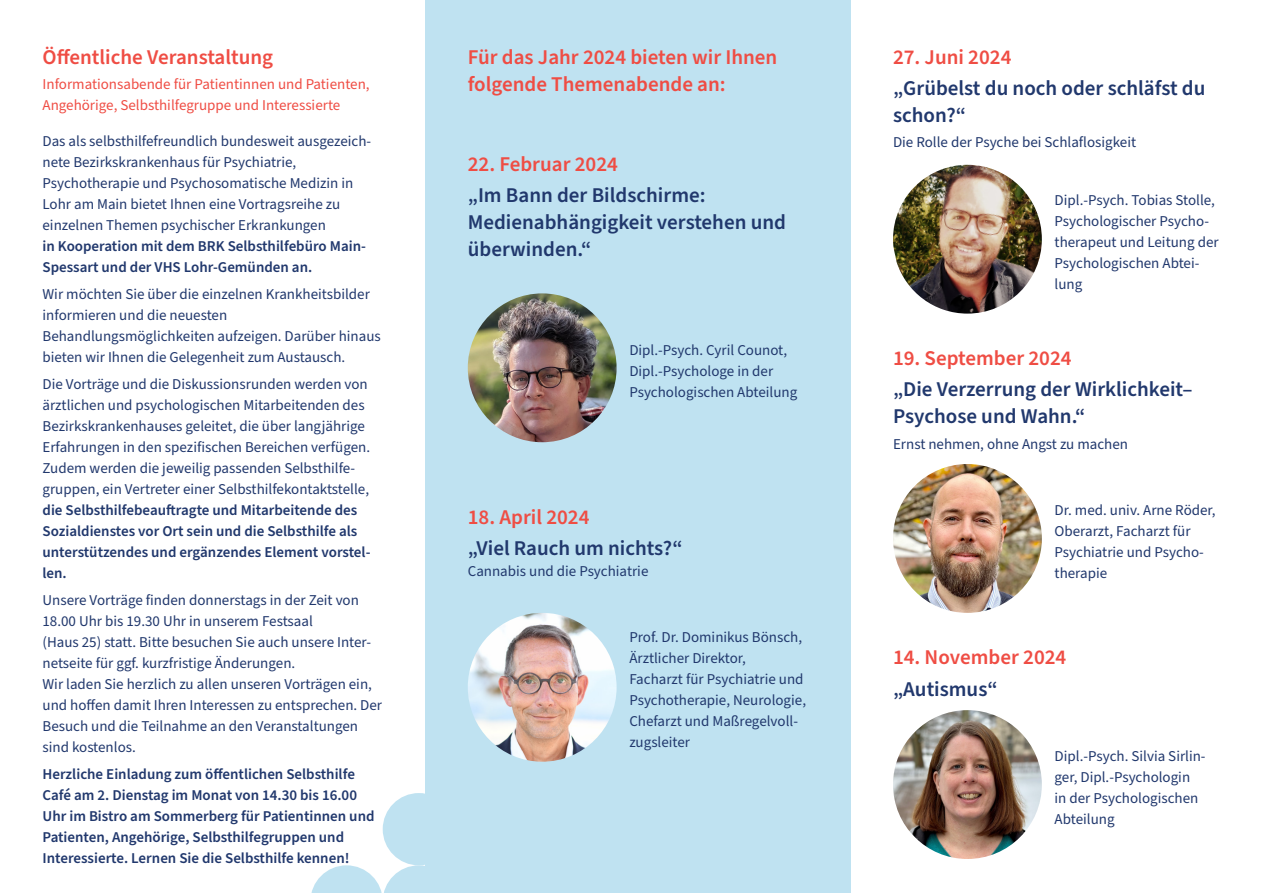
<style>
.page{position:relative;width:1263px;height:893px;background:#fff}
.page>*{position:absolute;margin:0;border:0;box-sizing:border-box;transform-origin:0 0}
.t1{font:600 21px/27px "Source Sans Pro";color:#21386d}
.t2{font:600 21px/27px "Source Sans Pro";color:#ef4d44}
.t3{font:15px/21px "Source Sans Pro";color:#21386d}
.t4{font:600 15px/21px "Source Sans Pro";color:#21386d}
.t5{font:15px/21px "Source Sans Pro";color:#ef4d44}
</style>
<div class="page">
<div style="left:425px;top:0;width:425px;height:893px;background:#bfe2f1"></div>
<div style="left:383px;top:793px;width:72px;height:72px;background:#bfe2f1;border-radius:50%"></div>
<svg style="left:311px;top:865px;width:114px;height:28px"></svg>
<img style="left:468px;top:293px;width:149px;height:149px;border-radius:74px">
<img style="left:893px;top:165px;width:149px;height:149px">
<img style="left:893px;top:464px;width:149px;height:149px;border-radius:74px">
<img style="left:468px;top:613px;width:149px;height:149px;border-radius:74px">
<img style="left:893px;top:710px;width:149px;height:149px;border-radius:74px">
<h1 class="t2" style="left:43px;top:44px;width:232px">Öffentliche Veranstaltung</h1>
<p class="t5" style="left:43px;top:74px;width:329px">Informationsabende für Patientinnen und Patienten,<br>Angehörige, Selbsthilfegruppe und Interessierte</p>
<p class="t3" style="left:43px;top:131px;width:330px">Das als selbsthilfefreundlich bundesweit ausgezeich&shy;nete Bezirkskrankenhaus für Psychiatrie, Psychotherapie und Psychosomatische Medizin in Lohr am Main bietet Ihnen eine Vortragsreihe zu einzelnen Themen psychischer Erkrankungen</p>
<p class="t4" style="left:43px;top:236px;width:325px">in Kooperation mit dem BRK Selbsthilfebüro Main‐<br>Spessart und der VHS Lohr-Gemünden an.</p>
<p class="t3" style="left:43px;top:284px;width:340px">Wir möchten Sie über die einzelnen Krankheitsbilder informieren und die neuesten Behandlungsmöglichkeiten aufzeigen. Darüber hinaus bieten wir Ihnen die Gelegenheit zum Austausch.</p>
<p class="t3" style="left:43px;top:374px;width:329px">Die Vorträge und die Diskussionsrunden werden von ärztlichen und psychologischen Mitarbeitenden des Bezirkskrankenhauses geleitet, die über langjährige Erfahrungen in den spezifischen Bereichen verfügen.<br>Zudem werden die jeweilig passenden Selbsthilfe&shy;gruppen, ein Vertreter einer Selbsthilfekontaktstelle,</p>
<p class="t4" style="left:43px;top:500px;width:329px">die Selbsthilfebeauftragte und Mitarbeitende des Sozialdienstes vor Ort sein und die Selbsthilfe als unterstützendes und ergänzendes Element vorstel‐ len.</p>
<p class="t3" style="left:43px;top:590px;width:341px">Unsere Vorträge finden donnerstags in der Zeit von 18.00 Uhr bis 19.30 Uhr in unserem Festsaal<br>(Haus 25) statt. Bitte besuchen Sie auch unsere Inter&shy;netseite für ggf. kurzfristige Änderungen.<br>Wir laden Sie herzlich zu allen unseren Vorträgen ein, und hoffen damit Ihren Interessen zu entsprechen. Der Besuch und die Teilnahme an den Veranstaltungen sind kostenlos.</p>
<p class="t4" style="left:43px;top:764px;width:333px">Herzliche Einladung zum öffentlichen Selbsthilfe Café am 2. Dienstag im Monat von 14.30 bis 16.00<br>Uhr im Bistro am Sommerberg für Patientinnen und Patienten, Angehörige, Selbsthilfegruppen und Interessierte. Lernen Sie die Selbsthilfe kennen!</p>
<h1 class="t2" style="left:468px;top:44px;width:311px">Für das Jahr 2024 bieten wir Ihnen folgende Themenabende an:</h1>
<h1 class="t2" style="left:468px;top:151px;width:152px">22. Februar 2024</h1>
<h1 class="t1" style="left:468px;top:183px;width:320px">„Im Bann der Bildschirme:<br>Medienabhängigkeit verstehen und überwinden.“</h1>
<p class="t3" style="left:629px;top:339px;width:169px">Dipl.-Psych. Cyril Counot,<br>Dipl.-Psychologe in der<br>Psychologischen Abteilung</p>
<h1 class="t2" style="left:468px;top:504px;width:123px">18. April 2024</h1>
<h1 class="t1" style="left:468px;top:535px;width:216px">„Viel Rauch um nichts?“</h1>
<p class="t3" style="left:468px;top:561px;width:182px">Cannabis und die Psychiatrie</p>
<p class="t3" style="left:629px;top:627px;width:178px">Prof. Dr. Dominikus Bönsch,<br>Ärztlicher Direktor,<br>Facharzt für Psychiatrie und<br>Psychotherapie, Neurologie,<br>Chefarzt und Maßregelvoll&shy;zugsleiter</p>
<h1 class="t2" style="left:893px;top:44px;width:120px">27. Juni 2024</h1>
<h1 class="t1" style="left:893px;top:75px;width:314px">„Grübelst du noch oder schläfst du schon?“</h1>
<p class="t3" style="left:893px;top:132px;width:245px">Die Rolle der Psyche bei Schlaflosigkeit</p>
<p class="t3" style="left:1054px;top:190px;width:166px">Dipl.-Psych. Tobias Stolle,<br>Psychologischer Psycho&shy;therapeut und Leitung der<br>Psychologischen Abtei&shy;lung</p>
<h1 class="t2" style="left:893px;top:345px;width:180px">19. September 2024</h1>
<h1 class="t1" style="left:893px;top:377px;width:301px">„Die Verzerrung der Wirklichkeit–<br>Psychose und Wahn.“</h1>
<p class="t3" style="left:893px;top:434px;width:237px">Ernst nehmen, ohne Angst zu machen</p>
<p class="t3" style="left:1054px;top:500px;width:163px">Dr. med. univ. Arne Röder,<br>Oberarzt, Facharzt für<br>Psychiatrie und Psycho&shy;therapie</p>
<h1 class="t2" style="left:893px;top:644px;width:175px">14. November 2024</h1>
<h1 class="t1" style="left:893px;top:676px;width:106px">„Autismus“</h1>
<p class="t3" style="left:1054px;top:746px;width:153px">Dipl.-Psych. Silvia Sirlin&shy;ger, Dipl.-Psychologin in der Psychologischen<br>Abteilung</p>
</div>
